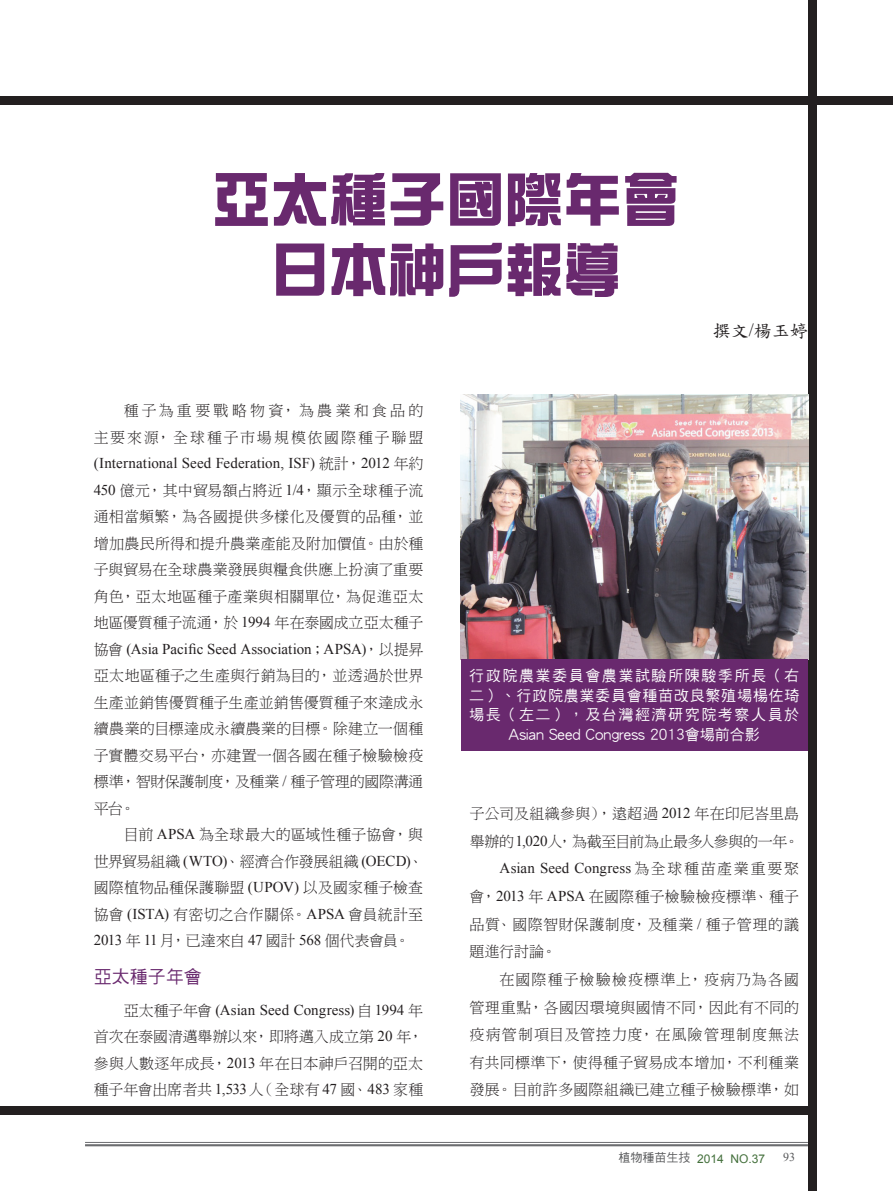
<style>
.page{position:relative;width:893px;height:1191px;background:#fff}
.page>*{position:absolute;margin:0;border:0;box-sizing:border-box;transform-origin:0 0}
.t1{font:58.5px/70.2px "DF Zong Yi W9 WIN BF";color:#69296e;text-align:center}
.t2{font:18px "DF Kai Shu SB Estd BF";color:#231f20}
.t3{font:18px "DF Hei W5 WINP BF";color:#69296e}
.t4{font:15px/26.4px "DF Ming W3 WIN BF";letter-spacing:.01em;color:#231f20;text-align:justify}
.t5{font:15px "Times New Roman";letter-spacing:.005em;color:#231f20}
.t6{font:15px/19.6px "DF Hei W5 WINP BF";letter-spacing:.05em;color:#fff;text-align:center}
.t7{font:15px/27.6px "DF Ming W3 WIN BF";letter-spacing:-.015em;color:#231f20}
.t8{font:15px/26.4px "DF Ming W3 WIN BF";letter-spacing:.14em;color:#231f20;text-align:right}
.t9{font:12px "Arial";color:#44703c}
.t10{font:12px "Times New Roman";color:#57585a}
.s1{font-family:"Times New Roman"}
.s2{font-family:"DF Ming W3 WIN BF"}
.s3{font-family:"DF Hei W5 WIN BF";color:#57585a}
</style>
<div class="page">
<hr style="left:85px;top:1142px;width:723px;height:1px;background:#6c6d70">
<hr style="left:85px;top:1144px;width:723px;height:2px;background:#6c6d70">
<div style="left:808px;top:0;width:8px;height:1191px;background:#231f20"></div>
<div style="left:0;top:1106px;width:808px;height:8px;background:#231f20"></div>
<div style="left:0;top:96px;width:893px;height:8px;background:#231f20"></div>
<img style="left:461px;top:395px;width:347px;height:264px">
<div style="left:461px;top:659px;width:347px;height:91px;background:#69296e"></div>
<h1 class="t1" style="left:212px;top:164px;width:469px">亞太種子國際年會日本神戶報導</h1>
<p class="t2" style="left:713px;top:321px;width:97px">撰文<span class="s1">/</span>楊玉婷</p>
<p class="t8" style="left:94px;top:398px;width:331px">種子為重要戰略物資，為農業和食品的<br>主要來源，全球種子市場規模依國際種子聯盟</p>
<p class="t5" style="left:94px;top:453px;width:331px">(International Seed Federation, ISF) <span class="s2">統計，</span>2012 <span class="s2">年約</span></p>
<p class="t4" style="left:94px;top:477px;width:331px"><span class="s1">450</span> 億元，其中貿易額占將近 <span class="s1">1/4</span>，顯示全球種子流通相當頻繁，為各國提供多樣化及優質的品種，並增加農民所得和提升農業產能及附加價值。由於種子與貿易在全球農業發展與糧食供應上扮演了重要角色，亞太地區種子產業與相關單位，為促進亞太地區優質種子流通，於 <span class="s1">1994</span> 年在泰國成立亞太種子</p>
<p class="t5" style="left:94px;top:638px;width:331px"><span class="s2">協會</span> (Asia Pacific Seed Association<span class="s2">；</span>APSA)<span class="s2">，以提昇</span></p>
<p class="t4" style="left:94px;top:662px;width:331px">亞太地區種子之生產與行銷為目的，並透過於世界生產並銷售優質種子生產並銷售優質種子來達成永續農業的目標達成永續農業的目標。除建立一個種子實體交易平台，亦建置一個各國在種子檢驗檢疫標準，智財保護制度，及種業 <span class="s1">/</span> 種子管理的國際溝通平台。</p>
<p class="t4" style="left:94px;top:821px;width:331px;text-indent:30px">目前 <span class="s1">APSA</span> 為全球最大的區域性種子協會，與世界貿易組織 <span class="s1">(WTO)</span>、經濟合作發展組織 <span class="s1">(OECD)</span>、國際植物品種保護聯盟 <span class="s1">(UPOV)</span> 以及國家種子檢查協會 <span class="s1">(ISTA)</span> 有密切之合作關係。<span class="s1">APSA</span> 會員統計至<span class="s1">2013</span> 年 <span class="s1">11</span>月，已達來自 <span class="s1">47</span> 國計 <span class="s1">568</span> 個代表會員。</p>
<p class="t3" style="left:94px;top:968px;width:110px">亞太種子年會</p>
<p class="t5" style="left:124px;top:999px;width:301px"><span class="s2">亞太種子年會</span> (Asian Seed Congress) <span class="s2">自</span> 1994 <span class="s2">年</span></p>
<p class="t4" style="left:94px;top:1023px;width:331px">首次在泰國清邁舉辦以來，即將邁入成立第 <span class="s1">20</span> 年，參與人數逐年成長，<span class="s1">2013</span> 年在日本神戶召開的亞太種子年會出席者共 <span class="s1">1,533</span>人（全球有 <span class="s1">47</span> 國、<span class="s1">483</span> 家種</p>
<p class="t6" style="left:469px;top:665px;width:331px">行政院農業委員會農業試驗所陳駿季所長（右二）、行政院農業委員會種苗改良繁殖場楊佐琦場長（左二），及台灣經濟研究院考察人員於<br>Asian Seed Congress 2013會場前合影</p>
<p class="t7" style="left:470px;top:799px;width:331px">子公司及組織參與），遠超過 <span class="s1">2012</span> 年在印尼峇里島舉辦的<span class="s1">1,020</span>人，為截至目前為止最多人參與的一年。</p>
<p class="t5" style="left:500px;top:858px;width:301px">Asian Seed Congress <span class="s2">為全球種苗產業重要聚</span></p>
<p class="t4" style="left:470px;top:882px;width:331px;line-height:27.6px">會，<span class="s1">2013</span> 年 <span class="s1">APSA</span> 在國際種子檢驗檢疫標準、種子品質、國際智財保護制度，及種業 <span class="s1">/</span> 種子管理的議題進行討論。</p>
<p class="t4" style="left:470px;top:965px;width:331px;line-height:27.6px;text-indent:30px">在國際種子檢驗檢疫標準上，疫病乃為各國管理重點，各國因環境與國情不同，因此有不同的疫病管制項目及管控力度，在風險管理制度無法有共同標準下，使得種子貿易成本增加，不利種業發展。目前許多國際組織已建立種子檢驗標準，如</p>
<p class="t9" style="left:618px;top:1150px;width:148px"><span class="s3">植物種苗生技</span> 2014 NO.37</p>
<p class="t10" style="left:783px;top:1149px;width:13px">93</p>
</div>
